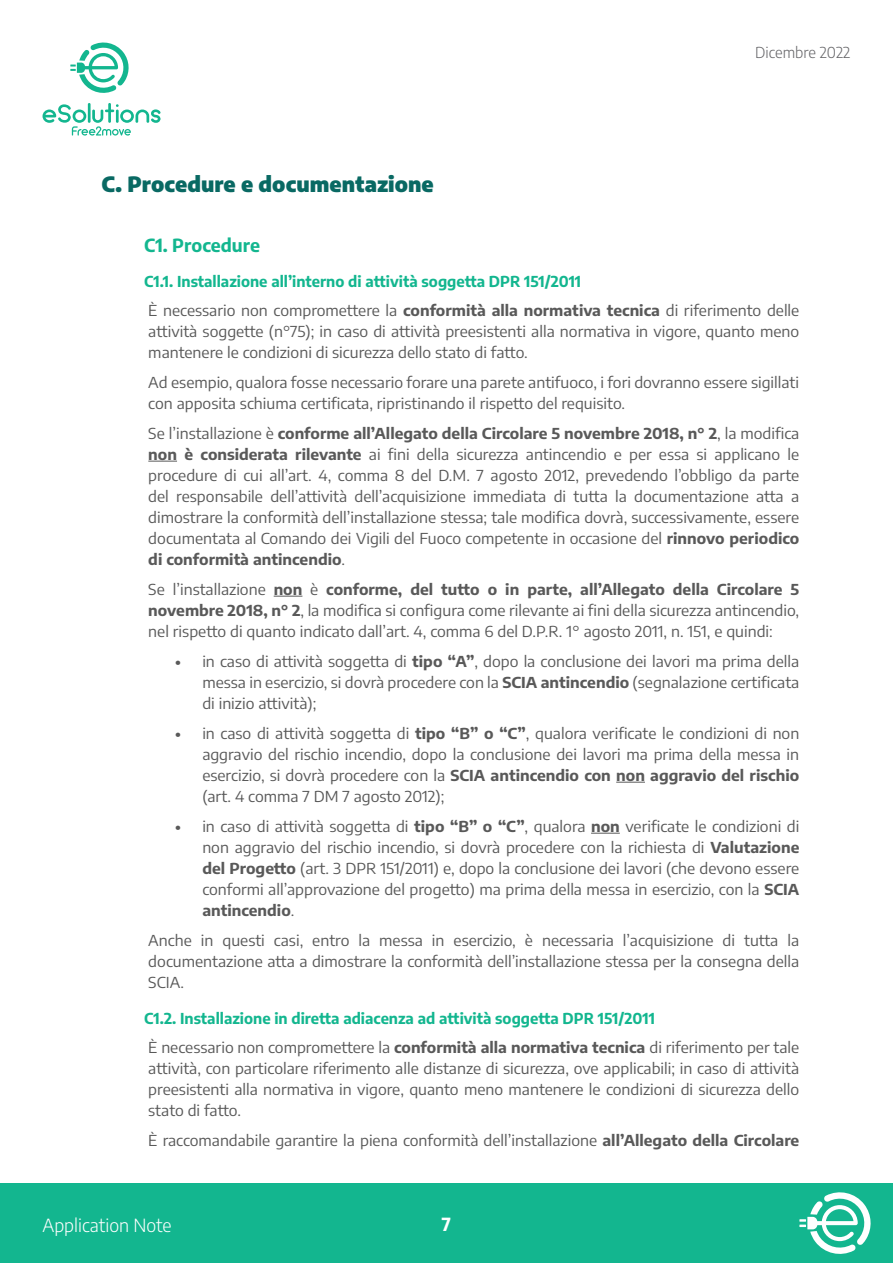
<style>
.page{position:relative;width:893px;height:1263px;background:#fff}
.page>*{position:absolute;margin:0;border:0;box-sizing:border-box;transform-origin:0 0}
.CATEGORIA{font:900 21px "Encode Sans";color:#096963}
.t1{font:300 18px "Encode Sans";color:#fff}
.TITOLETTO{font:700 18px "Encode Sans";color:#13b68f}
.t2{font:700 18px "Encode Sans";color:#fff}
.Body_1{font:15px/21px "Encode Sans";color:#595959;text-align:justify;scale:1.05 1}
.TITOLETTO_2{font:700 15px "Encode Sans";color:#13b68f}
.t3{font:300 15px "Encode Sans";color:#636366}
.s1{font-weight:700}
.s2{font-weight:600}
</style>
<div class="page">
<div style="left:0;top:1183px;width:893px;height:80px;background:#13b68f"></div>
<svg style="left:70px;top:42px;width:59px;height:51px"></svg>
<svg style="left:43px;top:103px;width:118px;height:33px"></svg>
<svg style="left:799px;top:1192px;width:72px;height:62px"></svg>
<svg style="left:148px;top:461px;width:29px;height:1px"></svg>
<svg style="left:274px;top:596px;width:28px;height:1px"></svg>
<svg style="left:616px;top:782px;width:29px;height:1px"></svg>
<svg style="left:591px;top:833px;width:29px;height:1px"></svg>
<p class="CATEGORIA" style="left:102px;top:169px;width:334px">C. Procedure e documentazione</p>
<p class="t3" style="left:755px;top:42px;width:97px">Dicembre 2022</p>
<p class="TITOLETTO" style="left:144px;top:233px;width:118px">C1. Procedure</p>
<p class="TITOLETTO_2" style="left:144px;top:271px;width:439px">C1.1. Installazione all’interno di attività soggetta DPR 151/2011</p>
<p class="Body_1" style="left:148px;top:300px;width:622px">È necessario non compromettere la <span class="s1">conformità alla normativa tecnica</span> di riferimento delle attività soggette (n°75); in caso di attività preesistenti alla normativa in vigore, quanto meno mantenere le condizioni di sicurezza dello stato di fatto.</p>
<p class="Body_1" style="left:148px;top:372px;width:621px">Ad esempio, qualora fosse necessario forare una parete antifuoco, i fori dovranno essere sigillati con apposita schiuma certificata, ripristinando il rispetto del requisito.</p>
<p class="Body_1" style="left:148px;top:423px;width:622px">Se l’installazione è <span class="s1">conforme all’Allegato della Circolare 5 novembre 2018, n° 2</span>, la modifica <span class="s1">non è considerata rilevante</span> ai fini della sicurezza antincendio e per essa si applicano le procedure di cui all’art. 4, comma 8 del D.M. 7 agosto 2012, prevedendo l’obbligo da parte del responsabile dell’attività dell’acquisizione immediata di tutta la documentazione atta a dimostrare la conformità dell’installazione stessa; tale modifica dovrà, successivamente, essere documentata al Comando dei Vigili del Fuoco competente in occasione del <span class="s1">rinnovo periodico di conformità antincendio</span>.</p>
<p class="Body_1" style="left:148px;top:579px;width:621px">Se l’installazione <span class="s1">non</span> è <span class="s1">conforme, del tutto o in parte, all’Allegato della Circolare 5 novembre 2018, n° 2</span>, la modifica si configura come rilevante ai fini della sicurezza antincendio, nel rispetto di quanto indicato dall’art. 4, comma 6 del D.P.R. 1° agosto 2011, n. 151, e quindi:</p>
<p class="Body_1" style="left:202px;top:651px;width:570px;text-indent:-27px"><span class="s2">•</span> in caso di attività soggetta di <span class="s1">tipo “A”</span>, dopo la conclusione dei lavori ma prima della messa in esercizio, si dovrà procedere con la <span class="s1">SCIA antincendio</span> (segnalazione certificata di inizio attività);</p>
<p class="Body_1" style="left:202px;top:723px;width:570px;text-indent:-27px"><span class="s2">•</span> in caso di attività soggetta di <span class="s1">tipo “B” o “C”</span>, qualora verificate le condizioni di non aggravio del rischio incendio, dopo la conclusione dei lavori ma prima della messa in esercizio, si dovrà procedere con la <span class="s1">SCIA antincendio con non aggravio del rischio </span>(art. 4 comma 7 DM 7 agosto 2012);</p>
<p class="Body_1" style="left:202px;top:816px;width:570px;text-indent:-27px"><span class="s2">•</span> in caso di attività soggetta di <span class="s1">tipo “B” o “C”</span>, qualora <span class="s1">non</span> verificate le condizioni di non aggravio del rischio incendio, si dovrà procedere con la richiesta di <span class="s1">Valutazione del Progetto</span> (art. 3 DPR 151/2011) e, dopo la conclusione dei lavori (che devono essere conformi all’approvazione del progetto) ma prima della messa in esercizio, con la <span class="s1">SCIA antincendio</span>.</p>
<p class="Body_1" style="left:148px;top:930px;width:621px">Anche in questi casi, entro la messa in esercizio, è necessaria l’acquisizione di tutta la documentazione atta a dimostrare la conformità dell’installazione stessa per la consegna della SCIA.</p>
<p class="TITOLETTO_2" style="left:144px;top:1008px;width:512px">C1.2. Installazione in diretta adiacenza ad attività soggetta DPR 151/2011</p>
<p class="Body_1" style="left:148px;top:1037px;width:621px">È necessario non compromettere la <span class="s1">conformità alla normativa tecnica</span> di riferimento per tale attività, con particolare riferimento alle distanze di sicurezza, ove applicabili; in caso di attività preesistenti alla normativa in vigore, quanto meno mantenere le condizioni di sicurezza dello stato di fatto.</p>
<p class="Body_1" style="left:148px;top:1130px;width:621px">È raccomandabile garantire la piena conformità dell’installazione <span class="s1">all’Allegato della Circolare</span></p>
<p class="t1" style="left:43px;top:1213px;width:131px">Application Note</p>
<p class="t2" style="left:442px;top:1212px;width:11px">7</p>
</div>
